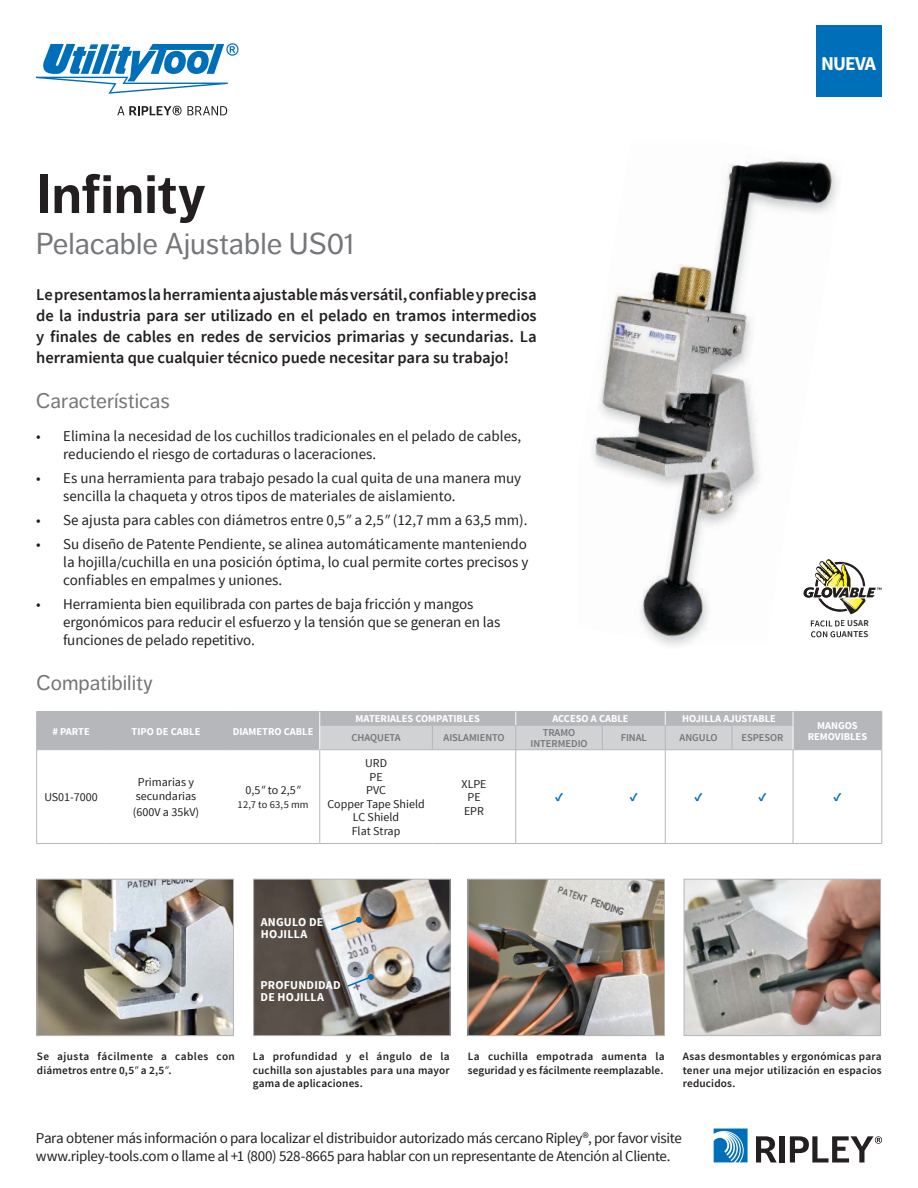
<style>
.page{position:relative;width:918px;height:1188px;background:#fff}
.page>*{position:absolute;margin:0;border:0;box-sizing:border-box;transform-origin:0 0}
.t1{font:700 54px "Dagny Pro";letter-spacing:.005em;color:#231f20}
.t2{font:30px "Dagny Pro";color:#757679}
.t3{font:21px "Dagny Pro";color:#757679}
.t4{font:700 19.5px "Source Sans Pro";letter-spacing:-.055em;color:#fff}
.t5{font:600 16.5px/21px "Source Sans Pro";letter-spacing:-.005em;color:#231f20;text-align:justify}
.t6{font:15px/18px "Source Sans Pro";letter-spacing:-.005em;color:#231f20}
.t7{font:15px/18px "Source Sans Pro";letter-spacing:-.025em;color:#231f20}
.t8{font:12px/13.5px "Source Sans Pro";color:#231f20}
.t9{font:700 12px/12px "Source Sans Pro";letter-spacing:.015em;color:#fff}
.t10{font:900 12px "Source Code Pro";color:#006fba}
.t11{font:600 11.25px/13.5px "Source Sans Pro";letter-spacing:.015em;color:#231f20;text-align:justify}
.t12{font:600 11.25px/13.5px "Source Sans Pro";letter-spacing:.035em;color:#231f20}
.t13{font:700 10.5px "Source Sans Pro";color:#fff}
.t14{font:600 10.5px/10.5px "Source Sans Pro";color:#757679;text-align:center}
.t15{font:10.5px "Source Sans Pro";letter-spacing:.02em;color:#231f20}
.t16{font:600 9px "Source Sans Pro";letter-spacing:.025em;color:#231f20}
.s1{font-style:italic}
.s2{font-weight:400;font-style:italic}
</style>
<div class="page">
<svg style="left:117px;top:106px;width:110px;height:9px"></svg>
<svg style="left:36px;top:43px;width:203px;height:51px"></svg>
<svg style="left:756px;top:1136px;width:21px;height:27px"></svg>
<div style="left:780px;top:1136px;width:5px;height:26px;background:#241f21"></div>
<svg style="left:790px;top:1136px;width:92px;height:27px"></svg>
<svg style="left:714px;top:1129px;width:34px;height:33px"></svg>
<svg style="left:845px;top:562px;width:37px;height:52px"></svg>
<img style="left:592px;top:160px;width:249px;height:484px">
<hr style="left:36px;top:750px;width:1px;height:93px;background:#b6b7bb">
<hr style="left:36px;top:843px;width:70px;height:1px;background:#b6b7bb">
<hr style="left:106px;top:843px;width:120px;height:1px;background:#b6b7bb">
<hr style="left:226px;top:843px;width:94px;height:1px;background:#b6b7bb">
<hr style="left:320px;top:843px;width:112px;height:1px;background:#b6b7bb">
<hr style="left:432px;top:843px;width:84px;height:1px;background:#b6b7bb">
<hr style="left:516px;top:843px;width:86px;height:1px;background:#b6b7bb">
<hr style="left:602px;top:843px;width:63px;height:1px;background:#b6b7bb">
<hr style="left:665px;top:843px;width:67px;height:1px;background:#b6b7bb">
<hr style="left:732px;top:843px;width:61px;height:1px;background:#b6b7bb">
<hr style="left:793px;top:843px;width:89px;height:1px;background:#b6b7bb">
<hr style="left:882px;top:750px;width:1px;height:93px;background:#b6b7bb">
<hr style="left:319px;top:750px;width:1px;height:93px;background:#b6b7bb">
<hr style="left:516px;top:750px;width:1px;height:93px;background:#b6b7bb">
<hr style="left:665px;top:750px;width:1px;height:93px;background:#b6b7bb">
<hr style="left:793px;top:750px;width:1px;height:93px;background:#b6b7bb">
<svg style="left:36px;top:711px;width:847px;height:39px;background:#bfc0c3"></svg>
<img style="left:39px;top:881px;width:193px;height:153px">
<div style="left:37px;top:879px;width:197px;height:157px;border:1px solid #b6b7bb"></div>
<img style="left:255px;top:881px;width:193px;height:153px">
<div style="left:253px;top:879px;width:197px;height:157px;border:1px solid #b6b7bb"></div>
<img style="left:470px;top:881px;width:193px;height:153px">
<div style="left:468px;top:879px;width:197px;height:157px;border:1px solid #b6b7bb"></div>
<img style="left:686px;top:881px;width:193px;height:153px">
<div style="left:684px;top:879px;width:197px;height:157px;border:1px solid #b6b7bb"></div>
<svg style="left:346px;top:974px;width:28px;height:14px"></svg>
<svg style="left:330px;top:917px;width:32px;height:15px"></svg>
<div style="left:816px;top:26px;width:66px;height:71px;background:#006fba"></div>
<h3 class="t4" style="left:821px;top:51px;width:56px">NUEVA</h3>
<h1 class="t1" style="left:36px;top:162px;width:171px">Infinity</h1>
<h2 class="t2" style="left:36px;top:226px;width:320px">Pelacable Ajustable US01</h2>
<p class="t5" style="left:36px;top:285px;width:502px">Le presentamos la herramienta ajustable más versátil, confiable y precisa de la industria para ser utilizado en el pelado en tramos intermedios y finales de cables en redes de servicios primarias y secundarias. La herramienta que cualquier técnico puede necesitar para su trabajo!</p>
<h3 class="t3" style="left:36px;top:389px;width:135px">Características</h3>
<p class="t6" style="left:63px;top:427px;width:459px;text-indent:-27px">• Elimina la necesidad de los cuchillos tradicionales en el pelado de cables, reduciendo el riesgo de cortaduras o laceraciones.</p>
<p class="t6" style="left:63px;top:469px;width:460px;text-indent:-27px">• Es una herramienta para trabajo pesado la cual quita de una manera muy sencilla la chaqueta y otros tipos de materiales de aislamiento.</p>
<p class="t6" style="left:36px;top:511px;width:493px">• Se ajusta para cables con diámetros entre 0,5<span class="s1">″</span> a 2,5<span class="s1">″</span> (12,7 mm a 63,5 mm).</p>
<p class="t6" style="left:63px;top:535px;width:467px;text-align:justify;text-indent:-27px">• Su diseño de Patente Pendiente, se alinea automáticamente manteniendo la hojilla/cuchilla en una posición óptima, lo cual permite cortes precisos y confiables en empalmes y uniones.</p>
<p class="t6" style="left:63px;top:595px;width:439px;text-indent:-27px">• Herramienta bien equilibrada con partes de baja fricción y mangos ergonómicos para reducir el esfuerzo y la tensión que se generan en las funciones de pelado repetitivo.</p>
<h3 class="t3" style="left:36px;top:671px;width:118px">Compatibility</h3>
<p class="t13" style="left:52px;top:724px;width:39px"># PARTE</p>
<p class="t13" style="left:132px;top:724px;width:70px">TIPO DE CABLE</p>
<p class="t13" style="left:233px;top:724px;width:82px">DIAMETRO CABLE</p>
<p class="t16" style="left:811px;top:629px;width:59px">CON GUANTES</p>
<p class="t13" style="left:356px;top:712px;width:126px">MATERIALES COMPATIBLES</p>
<p class="t13" style="left:552px;top:712px;width:78px">ACCESO A CABLE</p>
<p class="t13" style="left:682px;top:712px;width:95px">HOJILLA AJUSTABLE</p>
<p class="t13" style="left:817px;top:719px;width:42px">MANGOS</p>
<p class="t14" style="left:530px;top:728px;width:59px">TRAMO<br>INTERMEDIO</p>
<p class="t14" style="left:621px;top:733px;width:28px">FINAL</p>
<p class="t14" style="left:680px;top:733px;width:40px">ANGULO</p>
<p class="t14" style="left:741px;top:733px;width:44px">ESPESOR</p>
<p class="t14" style="left:351px;top:733px;width:51px">CHAQUETA</p>
<p class="t14" style="left:444px;top:733px;width:63px">AISLAMIENTO</p>
<p class="t13" style="left:808px;top:730px;width:61px">REMOVIBLES</p>
<p class="t8" style="left:44px;top:791px;width:55px">US01-7000</p>
<p class="t8" style="left:136px;top:776px;width:62px">Primarias y secundarias</p>
<p class="t8" style="left:133px;top:806px;width:68px">(600V a 35kV)</p>
<p class="t8" style="left:246px;top:784px;width:56px">0,5<span class="s1">″</span> to 2,5<span class="s1">″</span></p>
<p class="t15" style="left:238px;top:798px;width:72px">12,7 to 63,5 mm</p>
<p class="t8" style="left:327px;top:757px;width:99px;text-align:center">URD<br>PE<br>PVC<br>Copper Tape Shield<br>LC Shield<br>Flat Strap</p>
<p class="t9" style="left:261px;top:917px;width:64px">ANGULO DE<br>HOJILLA</p>
<p class="t9" style="left:261px;top:980px;width:81px">PROFUNDIDAD<br>DE HOJILLA</p>
<p class="t8" style="left:462px;top:777px;width:26px">XLPE<br>PE<br>EPR</p>
<p class="t10" style="left:555px;top:789px;width:9px">✓</p>
<p class="t10" style="left:630px;top:789px;width:9px">✓</p>
<p class="t10" style="left:695px;top:789px;width:9px">✓</p>
<p class="t10" style="left:759px;top:789px;width:9px">✓</p>
<p class="t10" style="left:834px;top:789px;width:9px">✓</p>
<p class="t12" style="left:37px;top:1050px;width:200px">Se ajusta fácilmente a cables con diámetros entre 0,5<span class="s2">″</span> a 2,5<span class="s2">″</span>.</p>
<p class="t11" style="left:253px;top:1050px;width:198px">La profundidad y el ángulo de la cuchilla son ajustables para una mayor gama de aplicaciones.</p>
<p class="t11" style="left:468px;top:1050px;width:199px">La cuchilla empotrada aumenta la seguridad y es fácilmente reemplazable.</p>
<p class="t11" style="left:683px;top:1050px;width:200px">Asas desmontables y ergonómicas para tener una mejor utilización en espacios reducidos.</p>
<p class="t7" style="left:36px;top:1129px;width:648px">Para obtener más información o para localizar el distribuidor autorizado más cercano Ripley®, por favor visite www.ripley-tools.com o llame al +1 (800) 528-8665 para hablar con un representante de Atención al Cliente.</p>
</div>
